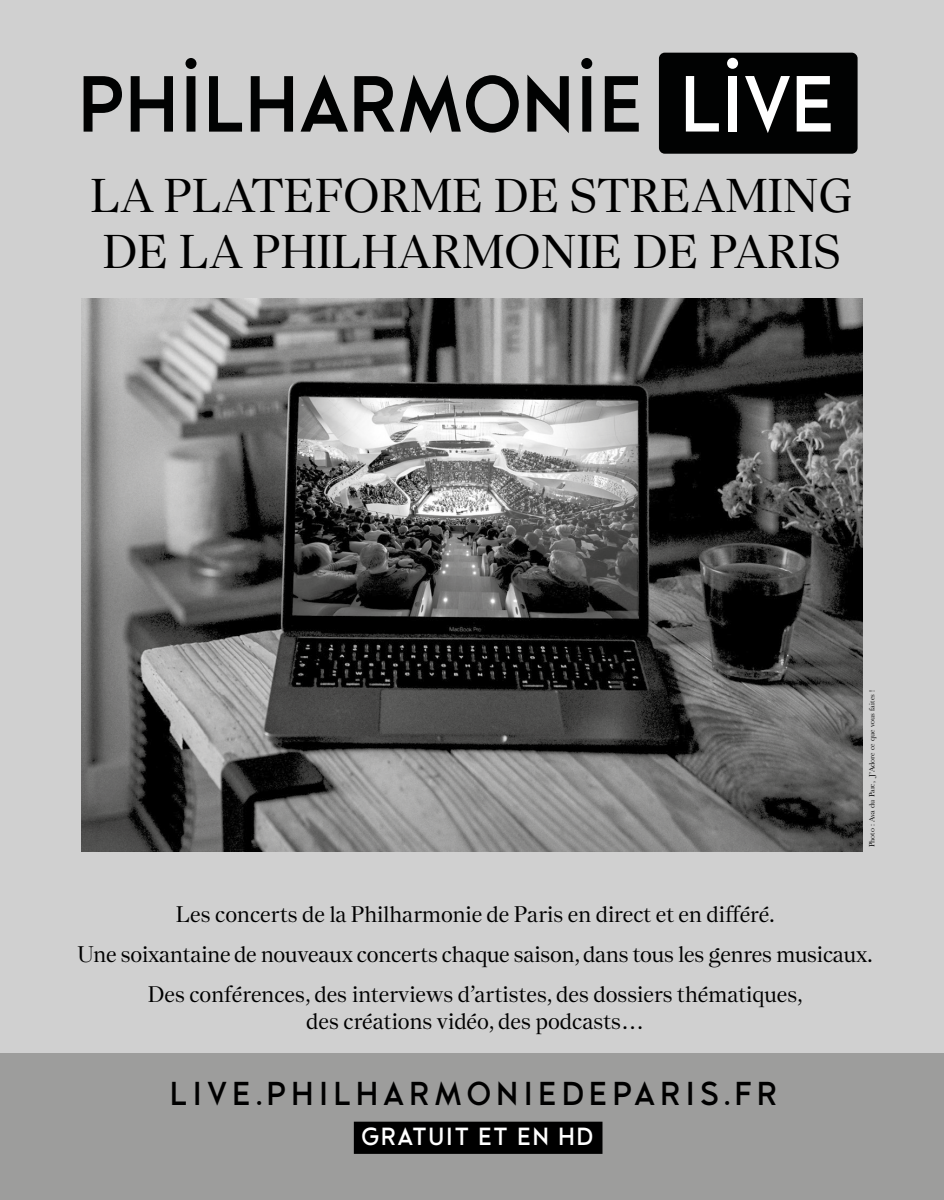
<style>
.page{position:relative;width:944px;height:1200px;background:#fff}
.page>*{position:absolute;margin:0;border:0;box-sizing:border-box;transform-origin:0 0}
.t1{font:47.25px/56.7px "Nantes";letter-spacing:.01em;color:#000}
.t2{font:600 33.07px "Philharmonique";letter-spacing:.15em;color:#000}
.t3{font:600 24.75px "Philharmonique";letter-spacing:.06em;color:#fff}
.t4{font:22.5px/39.8px "Nantes";color:#000;text-align:center}
.t5{font:7.88px "Baskerville";letter-spacing:.01em;color:#000}
</style>
<div class="page">
<div style="left:0;top:0;width:944px;height:1086px;background:#d0d0d0"></div>
<div style="left:0;top:1052px;width:944px;height:147px;background:#9d9d9c"></div>
<div style="left:354px;top:1121px;width:248px;height:32px;background:#000"></div>
<div style="left:659px;top:53px;width:199px;height:101px;background:#010202;border-radius:6px"></div>
<svg style="left:686px;top:76px;width:33px;height:55px"></svg>
<div style="left:728px;top:76px;width:9px;height:55px;background:#fff"></div>
<svg style="left:745px;top:76px;width:45px;height:57px"></svg>
<svg style="left:797px;top:76px;width:34px;height:55px"></svg>
<div style="left:727px;top:58px;width:11px;height:11px;background:#fff;border-radius:50%"></div>
<svg style="left:84px;top:76px;width:38px;height:56px"></svg>
<svg style="left:131px;top:76px;width:42px;height:56px"></svg>
<svg style="left:185px;top:58px;width:11px;height:74px"></svg>
<svg style="left:209px;top:76px;width:33px;height:56px"></svg>
<svg style="left:251px;top:76px;width:42px;height:56px"></svg>
<svg style="left:301px;top:75px;width:47px;height:57px"></svg>
<svg style="left:354px;top:76px;width:40px;height:56px"></svg>
<svg style="left:400px;top:75px;width:119px;height:58px"></svg>
<svg style="left:527px;top:75px;width:42px;height:58px"></svg>
<svg style="left:581px;top:58px;width:11px;height:74px"></svg>
<svg style="left:605px;top:76px;width:34px;height:56px"></svg>
<img style="left:81px;top:298px;width:782px;height:552px">
<p class="t1" style="left:91px;top:166px;width:764px">LA PLATEFORME DE STREAMING<br>DE LA PHILHARMONIE DE PARIS</p>
<p class="t5" style="left:867px;top:847px;width:159px;rotate:-90deg">Photo : Ava du Parc, J’Adore ce que vous faites !</p>
<p class="t4" style="left:78px;top:893px;width:796px">Les concerts de la Philharmonie de Paris en direct et en différé.<br>Une soixantaine de nouveaux concerts chaque saison, dans tous les genres musicaux.<br>Des conférences, des interviews d’artistes, des dossiers thématiques,</p>
<p class="t4" style="left:306px;top:1000px;width:339px">des créations vidéo, des podcasts…</p>
<p class="t2" style="left:170px;top:1073px;width:609px">LIVE.PHILHARMONIEDEPARIS.FR</p>
<p class="t3" style="left:361px;top:1121px;width:233px">GRATUIT ET EN HD</p>
</div>
